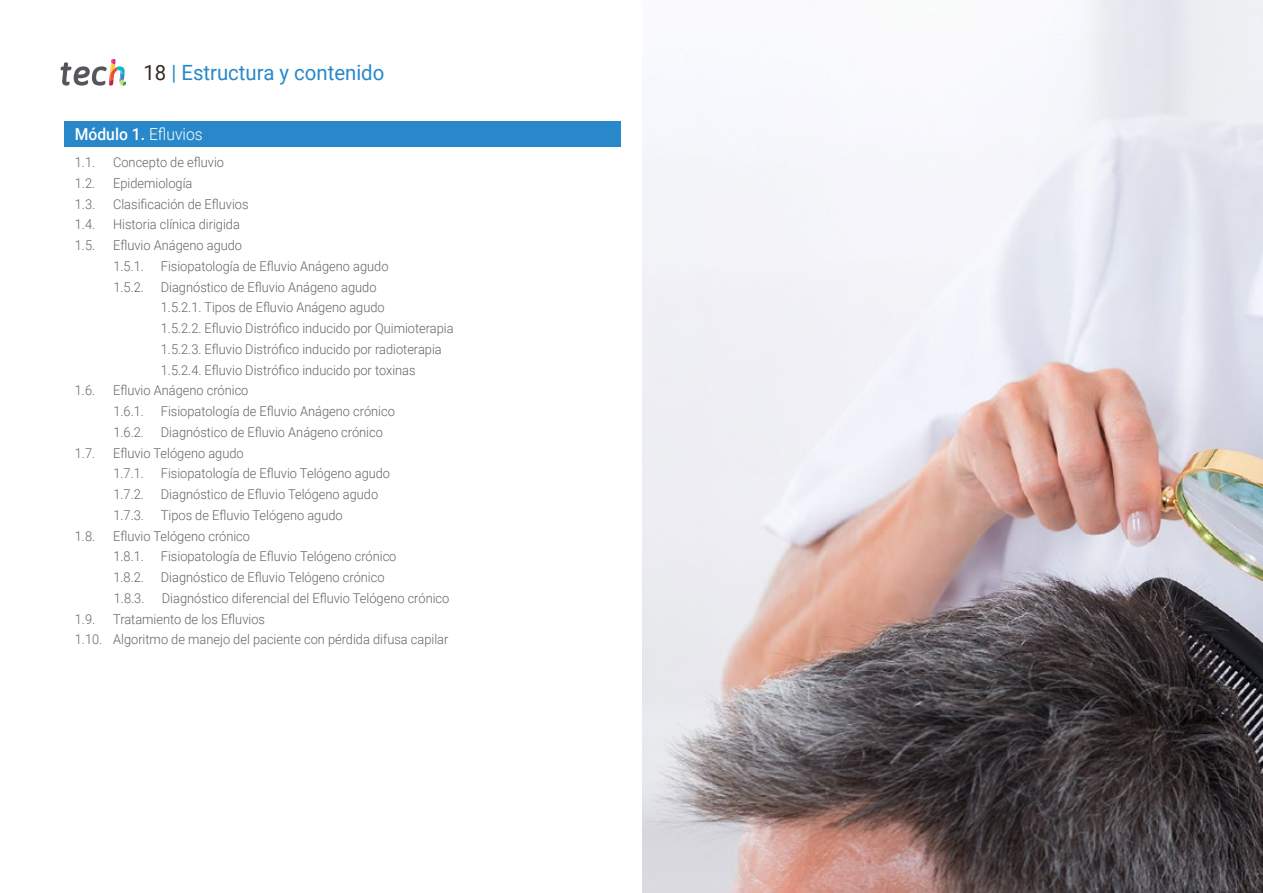
<style>
.page{position:relative;width:1263px;height:893px;background:#fff}
.page>*{position:absolute;margin:0;border:0;box-sizing:border-box;transform-origin:0 0}
.t1{font:21px "Roboto";color:#2988c9}
.t2{font:500 16.5px "Roboto";color:#fff;scale:.95 1}
.t3{font:300 13.5px/20.7px "Roboto";color:#61646a;scale:.95 1}
.s1{color:#312e20}
.s2{font-weight:300}
</style>
<div class="page">
<div style="left:64px;top:121px;width:557px;height:25px;background:#2988c9"></div>
<svg style="left:61px;top:59px;width:65px;height:27px"></svg>
<img style="left:642px;top:0;width:621px;height:893px">
<h1 class="t1" style="left:144px;top:57px;width:242px"><span class="s1">18</span> | Estructura y contenido</h1>
<p class="t2" style="left:75px;top:123px;width:136px">Módulo 1. <span class="s2">Efluvios</span></p>
<p class="t3" style="left:75px;top:151px;width:23px">1.1.</p>
<p class="t3" style="left:113px;top:151px;width:118px">Concepto de efluvio</p>
<p class="t3" style="left:75px;top:172px;width:23px">1.2.</p>
<p class="t3" style="left:113px;top:172px;width:85px">Epidemiología</p>
<p class="t3" style="left:75px;top:193px;width:23px">1.3.</p>
<p class="t3" style="left:113px;top:193px;width:144px">Clasificación de Efluvios</p>
<p class="t3" style="left:75px;top:214px;width:23px">1.4.</p>
<p class="t3" style="left:113px;top:214px;width:135px">Historia clínica dirigida</p>
<p class="t3" style="left:75px;top:234px;width:23px">1.5.</p>
<p class="t3" style="left:113px;top:234px;width:137px">Efluvio Anágeno agudo<br>1.5.1.</p>
<p class="t3" style="left:161px;top:255px;width:241px">Fisiopatología de Efluvio Anágeno agudo</p>
<p class="t3" style="left:113px;top:276px;width:34px">1.5.2.</p>
<p class="t3" style="left:161px;top:276px;width:310px">Diagnóstico de Efluvio Anágeno agudo<br>1.5.2.1. Tipos de Efluvio Anágeno agudo<br>1.5.2.2. Efluvio Distrófico inducido por Quimioterapia 1.5.2.3. Efluvio Distrófico inducido por radioterapia 1.5.2.4. Efluvio Distrófico inducido por toxinas</p>
<p class="t3" style="left:75px;top:380px;width:23px">1.6.</p>
<p class="t3" style="left:113px;top:380px;width:144px">Efluvio Anágeno crónico<br>1.6.1.</p>
<p class="t3" style="left:161px;top:400px;width:248px">Fisiopatología de Efluvio Anágeno crónico</p>
<p class="t3" style="left:113px;top:421px;width:34px">1.6.2.</p>
<p class="t3" style="left:161px;top:421px;width:235px">Diagnóstico de Efluvio Anágeno crónico</p>
<p class="t3" style="left:75px;top:442px;width:23px">1.7.</p>
<p class="t3" style="left:113px;top:442px;width:139px">Efluvio Telógeno agudo<br>1.7.1.</p>
<p class="t3" style="left:161px;top:463px;width:243px">Fisiopatología de Efluvio Telógeno agudo</p>
<p class="t3" style="left:113px;top:483px;width:34px">1.7.2.</p>
<p class="t3" style="left:161px;top:483px;width:230px">Diagnóstico de Efluvio Telógeno agudo</p>
<p class="t3" style="left:113px;top:504px;width:34px">1.7.3.</p>
<p class="t3" style="left:161px;top:504px;width:193px">Tipos de Efluvio Telógeno agudo</p>
<p class="t3" style="left:75px;top:525px;width:23px">1.8.</p>
<p class="t3" style="left:113px;top:525px;width:146px">Efluvio Telógeno crónico<br>1.8.1.</p>
<p class="t3" style="left:161px;top:546px;width:249px">Fisiopatología de Efluvio Telógeno crónico</p>
<p class="t3" style="left:113px;top:566px;width:34px">1.8.2.</p>
<p class="t3" style="left:161px;top:566px;width:237px">Diagnóstico de Efluvio Telógeno crónico</p>
<p class="t3" style="left:114px;top:587px;width:34px">1.8.3.</p>
<p class="t3" style="left:162px;top:587px;width:304px">Diagnóstico diferencial del Efluvio Telógeno crónico</p>
<p class="t3" style="left:75px;top:608px;width:395px;text-indent:38px">Tratamiento de los Efluvios<br>1.10. Algoritmo de manejo del paciente con pérdida difusa capilar</p>
<p class="t3" style="left:75px;top:608px;width:23px">1.9.</p>
</div>
